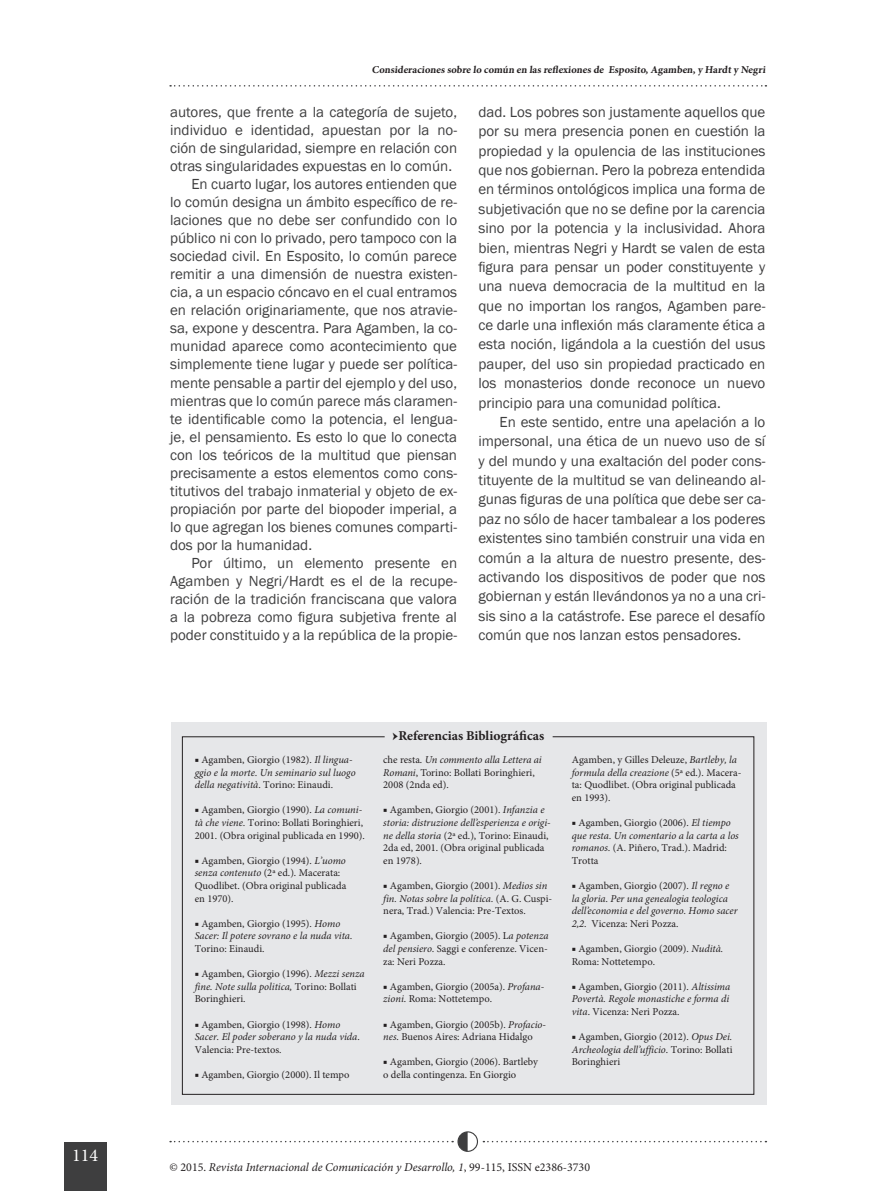
<style>
.page{position:relative;width:893px;height:1191px;background:#fff}
.page>*{position:absolute;margin:0;border:0;box-sizing:border-box;transform-origin:0 0}
.t1{font:18px "Minion Pro";color:#fff}
.t2{font:15px/18px "Franklin Gothic";color:#3e3e3f;text-align:justify}
.t3{font:700 13.5px "Minion Pro";color:#231f20}
.t4{font:italic 12px "Minion Pro";letter-spacing:-.005em;color:#231f20}
.t5{font:10.5px/12.6px "Minion Pro";color:#231f20}
.t6{font:italic 10.5px/12.6px "Minion Pro";color:#231f20}
.t7{font:700 10.5px "Minion Pro";color:#231f20}
.s1{font-style:normal}
.s2{font-style:italic}
.s3{font-weight:400}
</style>
<div class="page">
<div style="left:64px;top:1142px;width:42px;height:49px;background:#3e3e3f"></div>
<div style="left:457px;top:1131px;width:21px;height:20px;border:1px solid #3e3e3f;border-radius:50%"></div>
<svg style="left:170px;top:1131px;width:298px;height:20px"></svg>
<svg style="left:170px;top:85px;width:596px;height:2px"></svg>
<svg style="left:483px;top:1140px;width:283px;height:2px"></svg>
<div style="left:171px;top:722px;width:595px;height:382px;background:#e6e7e9"></div>
<svg style="left:182px;top:736px;width:572px;height:358px"></svg>
<p class="t1" style="left:72px;top:1143px;width:27px">114</p>
<p class="t7" style="left:372px;top:63px;width:397px">Consideraciones sobre lo común en las reflexiones de Esposito, Agamben, y Hardt y Negri</p>
<p class="t2" style="left:170px;top:103px;width:289px">autores, que frente a la categoría de sujeto, individuo e identidad, apuestan por la no&shy;ción de singularidad, siempre en relación con otras singularidades expuestas en lo común.</p>
<p class="t2" style="left:170px;top:175px;width:289px;text-indent:21px">En cuarto lugar, los autores entienden que lo común designa un ámbito específico de re&shy;laciones que no debe ser confundido con lo público ni con lo privado, pero tampoco con la sociedad civil. En Esposito, lo común parece remitir a una dimensión de nuestra existen&shy;cia, a un espacio cóncavo en el cual entramos en relación originariamente, que nos atravie&shy;sa, expone y descentra. Para Agamben, la co&shy;munidad aparece como acontecimiento que simplemente tiene lugar y puede ser política&shy;mente pensable a partir del ejemplo y del uso, mientras que lo común parece más claramen&shy;te identificable como la potencia, el lengua&shy;je, el pensamiento. Es esto lo que lo conecta con los teóricos de la multitud que piensan precisamente a estos elementos como cons&shy;titutivos del trabajo inmaterial y objeto de ex&shy;propiación por parte del biopoder imperial, a lo que agregan los bienes comunes comparti&shy;dos por la humanidad.</p>
<p class="t2" style="left:170px;top:554px;width:289px;text-indent:21px">Por último, un elemento presente en Agamben y Negri/Hardt es el de la recupe&shy;ración de la tradición franciscana que valora a la pobreza como figura subjetiva frente al poder constituido y a la república de la propie-</p>
<p class="t2" style="left:478px;top:102px;width:289px;line-height:19.4px">dad. Los pobres son justamente aquellos que por su mera presencia ponen en cuestión la propiedad y la opulencia de las instituciones que nos gobiernan. Pero la pobreza entendida en términos ontológicos implica una forma de subjetivación que no se define por la carencia sino por la potencia y la inclusividad. Ahora bien, mientras Negri y Hardt se valen de esta figura para pensar un poder constituyente y una nueva democracia de la multitud en la que no importan los rangos, Agamben pare&shy;ce darle una inflexión más claramente ética a esta noción, ligándola a la cuestión del usus pauper, del uso sin propiedad practicado en los monasterios donde reconoce un nuevo principio para una comunidad política.</p>
<p class="t2" style="left:478px;top:412px;width:289px;line-height:19.4px;text-indent:21px">En este sentido, entre una apelación a lo impersonal, una ética de un nuevo uso de sí y del mundo y una exaltación del poder cons&shy;tituyente de la multitud se van delineando al&shy;gunas figuras de una política que debe ser ca&shy;paz no sólo de hacer tambalear a los poderes existentes sino también construir una vida en común a la altura de nuestro presente, des&shy;activando los dispositivos de poder que nos gobiernan y están llevándonos ya no a una cri&shy;sis sino a la catástrofe. Ese parece el desafío común que nos lanzan estos pensadores.</p>
<p class="t6" style="left:195px;top:753px;width:162px"><span class="s1">■ Agamben, Giorgio (1982).</span> Il lingua&shy;ggio e la morte. Un seminario sul luogo della negatività<span class="s1">. Torino: Einaudi.</span></p>
<p class="t5" style="left:195px;top:803px;width:172px">■ Agamben, Giorgio (1990). <span class="s2">La comuni&shy;tà che viene.</span> Torino: Bollati Boringhieri,<br>2001. (Obra original publicada en 1990).</p>
<p class="t5" style="left:195px;top:854px;width:153px">■ Agamben, Giorgio (1994). <span class="s2">L’uomo senza contenuto</span> (2ª ed.). Macerata:<br>Quodlibet. (Obra original publicada en 1970).</p>
<p class="t5" style="left:195px;top:917px;width:159px">■ Agamben, Giorgio (1995). <span class="s2">Homo<br>Sacer: Il potere sovrano e la nuda vita.<br></span>Torino: Einaudi.</p>
<p class="t5" style="left:195px;top:967px;width:171px">■ Agamben, Giorgio (1996). <span class="s2">Mezzi senza fine. Note sulla politica,</span> Torino: Bollati<br>Boringhieri.</p>
<p class="t5" style="left:195px;top:1018px;width:167px">■ Agamben, Giorgio (1998). <span class="s2">Homo<br>Sacer. El poder soberano y la nuda vida</span>.<br>Valencia: Pre-textos.</p>
<p class="t5" style="left:195px;top:1068px;width:156px">■ Agamben, Giorgio (2000). Il tempo</p>
<p class="t3" style="left:393px;top:726px;width:153px"><span class="s3">→</span>Referencias Bibliográficas</p>
<p class="t5" style="left:383px;top:753px;width:160px">che resta. <span class="s2">Un commento alla Lettera ai<br>Romani</span>, Torino: Bollati Boringhieri,<br>2008 (2nda ed).</p>
<p class="t5" style="left:383px;top:803px;width:169px">■ Agamben, Giorgio (2001). <span class="s2">Infanzia e storia: distruzione dell’esperienza e origi&shy;ne della storia</span> (2ª ed.), Torino: Einaudi, 2da ed, 2001. (Obra original publicada en 1978).</p>
<p class="t5" style="left:383px;top:879px;width:171px">■ Agamben, Giorgio (2001). <span class="s2">Medios sin fin. Notas sobre la política.</span> (A. G. Cuspi&shy;nera, Trad.) Valencia: Pre-Textos.</p>
<p class="t5" style="left:383px;top:929px;width:167px;text-align:justify">■ Agamben, Giorgio (2005). L<span class="s2">a potenza del pensiero.</span> Saggi e conferenze. Vicen&shy;za: Neri Pozza.</p>
<p class="t5" style="left:383px;top:980px;width:163px">■ Agamben, Giorgio (2005a). <span class="s2">Profana&shy;zioni</span>. Roma: Nottetempo.</p>
<p class="t5" style="left:383px;top:1018px;width:164px">■ Agamben, Giorgio (2005b). <span class="s2">Profacio&shy;nes</span>. Buenos Aires: Adriana Hidalgo</p>
<p class="t5" style="left:383px;top:1055px;width:156px">■ Agamben, Giorgio (2006). Bartleby o della contingenza. En Giorgio</p>
<p class="t5" style="left:572px;top:753px;width:171px">Agamben, y Gilles Deleuze, <span class="s2">Bartleby, la formula della creazione</span> (5ª ed.). Macera&shy;ta: Quodlibet. (Obra original publicada en 1993).</p>
<p class="t5" style="left:572px;top:816px;width:169px">■ Agamben, Giorgio (2006). <span class="s2">El tiempo que resta. Un comentario a la carta a los romanos.</span> (A. Piñero, Trad.). Madrid:<br>Trotta</p>
<p class="t6" style="left:572px;top:879px;width:167px"><span class="s1">■ Agamben, Giorgio (2007).</span> Il regno e la gloria. Per una genealogia teologica dell’economia e del governo. Homo sacer 2,2<span class="s1">. Vicenza: Neri Pozza.</span></p>
<p class="t5" style="left:572px;top:942px;width:153px">■ Agamben, Giorgio (2009). <span class="s2">Nudità.<br></span>Roma: Nottetempo.</p>
<p class="t6" style="left:572px;top:980px;width:160px;text-align:justify"><span class="s1">■ Agamben, Giorgio (2011).</span> Altissima Povertà. Regole monastiche e forma di vita<span class="s1">. Vicenza: Neri Pozza.</span></p>
<p class="t5" style="left:572px;top:1030px;width:162px;text-align:justify">■ Agamben, Giorgio (2012). <span class="s2">Opus Dei.<br>Archeologia dell’ufficio</span>. Torino: Bollati Boringhieri</p>
<p class="t4" style="left:169px;top:1159px;width:422px"><span class="s1">© 2015.</span> Revista Internacional de Comunicación y Desarrollo, 1<span class="s1">, 99-115, ISSN e2386-3730</span></p>
</div>
